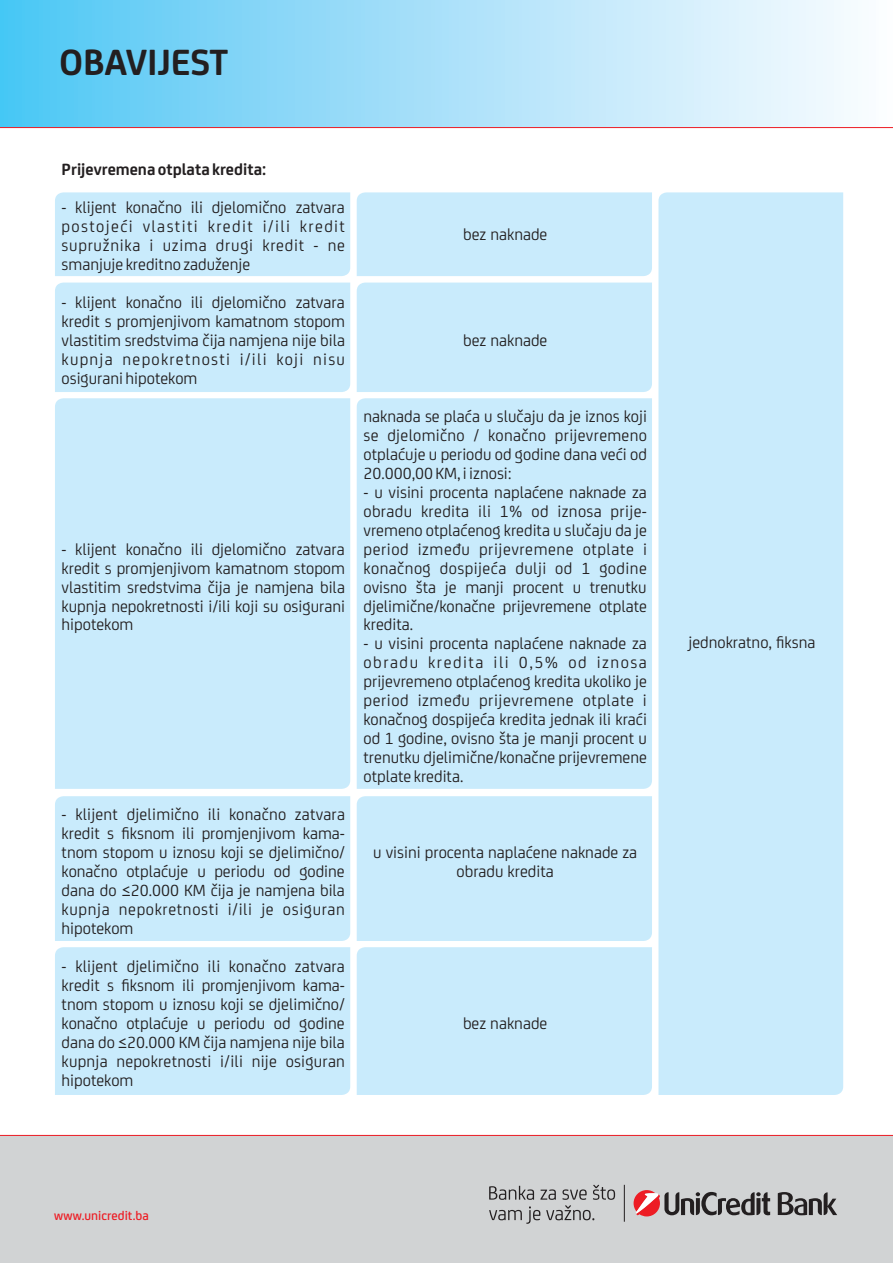
<style>
.page{position:relative;width:893px;height:1263px;background:#fff}
.page>*{position:absolute;margin:0;border:0;box-sizing:border-box;transform-origin:0 0}
.t1{font:700 39px "Uni Credit";color:#231f20}
.t2{font:17.25px/18.9px "Uni Credit";color:#231f20;text-align:justify}
.t3{font:700 17.25px "Uni Credit";color:#231f20}
.t4{font:500 13.5px "FS Joey";color:#ed1c24}
</style>
<div class="page">
<div style="left:55px;top:192px;width:295px;height:84px;background:#c9ebfc"></div>
<div style="left:357px;top:192px;width:295px;height:84px;background:#c9ebfc"></div>
<div style="left:55px;top:947px;width:295px;height:148px;background:#c9ebfc"></div>
<div style="left:357px;top:947px;width:295px;height:148px;background:#c9ebfc"></div>
<div style="left:658px;top:192px;width:185px;height:903px;background:#c9ebfc"></div>
<div style="left:55px;top:796px;width:295px;height:145px;background:#c9ebfc"></div>
<div style="left:357px;top:796px;width:295px;height:145px;background:#c9ebfc"></div>
<div style="left:55px;top:398px;width:295px;height:391px;background:#c9ebfc"></div>
<div style="left:357px;top:398px;width:295px;height:391px;background:#c9ebfc"></div>
<div style="left:55px;top:283px;width:295px;height:109px;background:#c9ebfc"></div>
<div style="left:357px;top:283px;width:295px;height:109px;background:#c9ebfc"></div>
<div style="left:0;top:0;width:893px;height:128px;background:linear-gradient(to right,#50c6f4,#fffcff)"></div>
<hr style="left:0;top:127px;width:893px;height:1px;background:#ed1c24">
<div style="left:0;top:1135px;width:893px;height:128px;background:#d1d3d4"></div>
<svg style="left:634px;top:1190px;width:136px;height:26px"></svg>
<svg style="left:778px;top:1192px;width:59px;height:23px"></svg>
<svg style="left:489px;top:1185px;width:126px;height:39px"></svg>
<hr style="left:624px;top:1185px;width:1px;height:37px;background:#231f20">
<hr style="left:0;top:1135px;width:893px;height:1px;background:#ed1c24">
<h1 class="t1" style="left:59px;top:46px;width:171px">OBAVIJEST</h1>
<p class="t3" style="left:62px;top:162px;width:206px">Prijevremena otplata kredita:</p>
<p class="t2" style="left:62px;top:199px;width:285px">- klijent konačno ili djelomično zatvara postojeći vlastiti kredit i/ili kredit supružnika i uzima drugi kredit - ne smanjuje kreditno zaduženje</p>
<p class="t2" style="left:62px;top:294px;width:285px">- klijent konačno ili djelomično zatvara kredit s promjenjivom kamatnom stopom vlastitim sredstvima čija namjena nije bila kupnja nepokretnosti i/ili koji nisu osigurani hipotekom</p>
<p class="t2" style="left:62px;top:541px;width:285px">- klijent konačno ili djelomično zatvara kredit s promjenjivom kamatnom stopom vlastitim sredstvima čija je namjena bila kupnja nepokretnosti i/ili koji su osigurani hipotekom</p>
<p class="t2" style="left:62px;top:806px;width:285px">- klijent djelimično ili konačno zatvara kredit s fiksnom ili promjenjivom kama&shy;tnom stopom u iznosu koji se djelimično/ konačno otplaćuje u periodu od godine dana do ≤20.000 KM čija je namjena bila kupnja nepokretnosti i/ili je osiguran hipotekom</p>
<p class="t2" style="left:62px;top:958px;width:285px">- klijent djelimično ili konačno zatvara kredit s fiksnom ili promjenjivom kama&shy;tnom stopom u iznosu koji se djelimično/ konačno otplaćuje u periodu od godine dana do ≤20.000 KM čija namjena nije bila kupnja nepokretnosti i/ili nije osiguran hipotekom</p>
<p class="t2" style="left:463px;top:226px;width:86px">bez naknade</p>
<p class="t2" style="left:463px;top:332px;width:86px">bez naknade</p>
<p class="t2" style="left:364px;top:408px;width:285px">naknada se plaća u slučaju da je iznos koji se djelomično / konačno prijevremeno otplaćuje u periodu od godine dana veći od 20.000,00 KM, i iznosi:</p>
<p class="t2" style="left:364px;top:484px;width:285px">- u visini procenta naplaćene naknade za obradu kredita ili 1% od iznosa prije&shy;vremeno otplaćenog kredita u slučaju da je period između prijevremene otplate i konačnog dospijeća dulji od 1 godine ovisno šta je manji procent u trenutku djelimične/konačne prijevremene otplate kredita.</p>
<p class="t2" style="left:363px;top:636px;width:285px">- u visini procenta naplaćene naknade za obradu kredita ili 0,5% od iznosa prijevremeno otplaćenog kredita ukoliko je period između prijevremene otplate i konačnog dospijeća kredita jednak ili kraći od 1 godine, ovisno šta je manji procent u trenutku djelimične/konačne prijevremene otplate kredita.</p>
<p class="t2" style="left:373px;top:844px;width:265px;text-align:center">u visini procenta naplaćene naknade za obradu kredita</p>
<p class="t2" style="left:463px;top:1015px;width:86px">bez naknade</p>
<p class="t2" style="left:688px;top:634px;width:128px">jednokratno, fiksna</p>
<p class="t4" style="left:54px;top:1210px;width:96px">www.unicredit.ba</p>
</div>
